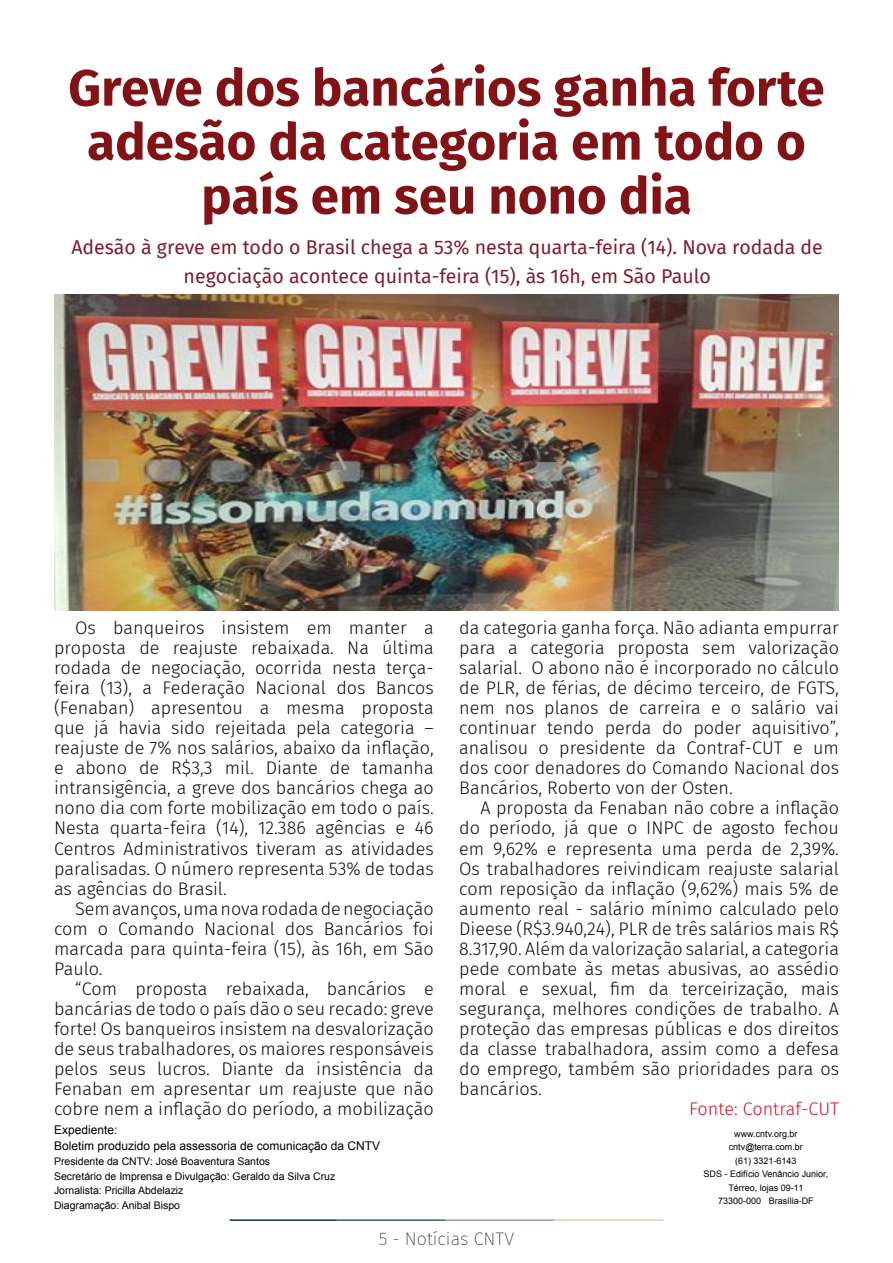
<style>
.page{position:relative;width:893px;height:1263px;background:#fff}
.page>*{position:absolute;margin:0;border:0;box-sizing:border-box;transform-origin:0 0}
.t1{font:700 51px/54px "Fira Sans";color:#811316;text-align:center}
.t2{font:19.5px/28.5px "Fira Sans";color:#801b31;text-align:center}
.t3{font:300 18.15px/20.1px "Fira Sans";color:#080d0b;text-align:justify}
.t4{font:300 18.15px "Fira Sans";color:#d11625}
.t5{font:200 18px "Fira Sans";color:#231f20}
.t6{font:12px "Arial";color:#000}
.t7{font:10.5px "Arial";color:#000}
.t8{font:9px/13.5px "Arial";color:#000;text-align:center}
</style>
<div class="page">
<hr style="left:230px;top:1219px;width:107px;height:2px;background:#0e323f">
<hr style="left:337px;top:1219px;width:109px;height:2px;background:#3a5f6d">
<hr style="left:446px;top:1219px;width:109px;height:2px;background:#87a59a">
<hr style="left:555px;top:1219px;width:108px;height:2px;background:#c6d5b7">
<img style="left:54px;top:294px;width:785px;height:316px">
<p class="t1" style="left:68px;top:57px;width:758px">Greve dos bancários ganha forte adesão da categoria em todo o país em seu nono dia</p>
<p class="t2" style="left:71px;top:233px;width:753px">Adesão à greve em todo o Brasil chega a 53% nesta quarta-feira (14). Nova rodada de negociação acontece quinta-feira (15), às 16h, em São Paulo</p>
<p class="t3" style="left:54px;top:618px;width:381px;text-indent:21px">Os banqueiros insistem em manter a proposta de reajuste rebaixada. Na última rodada de negociação, ocorrida nesta terça&shy;feira (13), a Federação Nacional dos Bancos (Fenaban) apresentou a mesma proposta que já havia sido rejeitada pela categoria – reajuste de 7% nos salários, abaixo da inflação, e abono de R$3,3 mil. Diante de tamanha intransigência, a greve dos bancários chega ao nono dia com forte mobilização em todo o país.<br>Nesta quarta-feira (14), 12.386 agências e 46<br>Centros Administrativos tiveram as atividades paralisadas. O número representa 53% de todas as agências do Brasil.</p>
<p class="t3" style="left:54px;top:898px;width:381px;text-indent:21px">Sem avanços, uma nova rodada de negociação com o Comando Nacional dos Bancários foi marcada para quinta-feira (15), às 16h, em São Paulo.</p>
<p class="t3" style="left:54px;top:978px;width:381px;text-indent:21px">“Com proposta rebaixada, bancários e bancárias de todo o país dão o seu recado: greve forte! Os banqueiros insistem na desvalorização de seus trabalhadores, os maiores responsáveis pelos seus lucros. Diante da insistência da Fenaban em apresentar um reajuste que não cobre nem a inflação do período, a mobilização</p>
<p class="t6" style="left:54px;top:1122px;width:65px">Expediente:</p>
<p class="t6" style="left:54px;top:1138px;width:328px">Boletim produzido pela assessoria de comunicação da CNTV</p>
<p class="t7" style="left:54px;top:1154px;width:218px">Presidente da CNTV: José Boaventura Santos</p>
<p class="t7" style="left:54px;top:1169px;width:283px">Secretário de Imprensa e Divulgação: Geraldo da Silva Cruz</p>
<p class="t7" style="left:54px;top:1184px;width:131px">Jornalista: Pricilla Abdelaziz</p>
<p class="t7" style="left:54px;top:1198px;width:128px">Diagramação: Anibal Bispo</p>
<p class="t3" style="left:459px;top:618px;width:381px">da categoria ganha força. Não adianta empurrar para a categoria proposta sem valorização salarial. O abono não é incorporado no cálculo de PLR, de férias, de décimo terceiro, de FGTS, nem nos planos de carreira e o salário vai continuar tendo perda do poder aquisitivo”, analisou o presidente da Contraf-CUT e um dos coor denadores do Comando Nacional dos Bancários, Roberto von der Osten.</p>
<p class="t3" style="left:459px;top:798px;width:381px;text-indent:21px">A proposta da Fenaban não cobre a inflação do período, já que o INPC de agosto fechou em 9,62% e representa uma perda de 2,39%.<br>Os trabalhadores reivindicam reajuste salarial com reposição da inflação (9,62%) mais 5% de aumento real - salário mínimo calculado pelo Dieese (R$3.940,24), PLR de três salários mais R$ 8.317,90. Além da valorização salarial, a categoria pede combate às metas abusivas, ao assédio moral e sexual, fim da terceirização, mais segurança, melhores condições de trabalho. A proteção das empresas públicas e dos direitos da classe trabalhadora, assim como a defesa do emprego, também são prioridades para os bancários.</p>
<p class="t4" style="left:689px;top:1096px;width:151px">Fonte: Contraf-CUT</p>
<p class="t8" style="left:734px;top:1127px;width:65px">www.cntv.org.br</p>
<p class="t8" style="left:729px;top:1140px;width:76px">cntv@terra.com.br</p>
<p class="t8" style="left:735px;top:1154px;width:63px">(61) 3321-6143</p>
<p class="t8" style="left:704px;top:1167px;width:126px">SDS - Edifício Venâncio Junior,<br>Térreo, lojas 09-11</p>
<p class="t8" style="left:718px;top:1194px;width:97px">73300-000 Brasília-DF</p>
<p class="t5" style="left:379px;top:1226px;width:137px">5 - Notícias CNTV</p>
</div>
